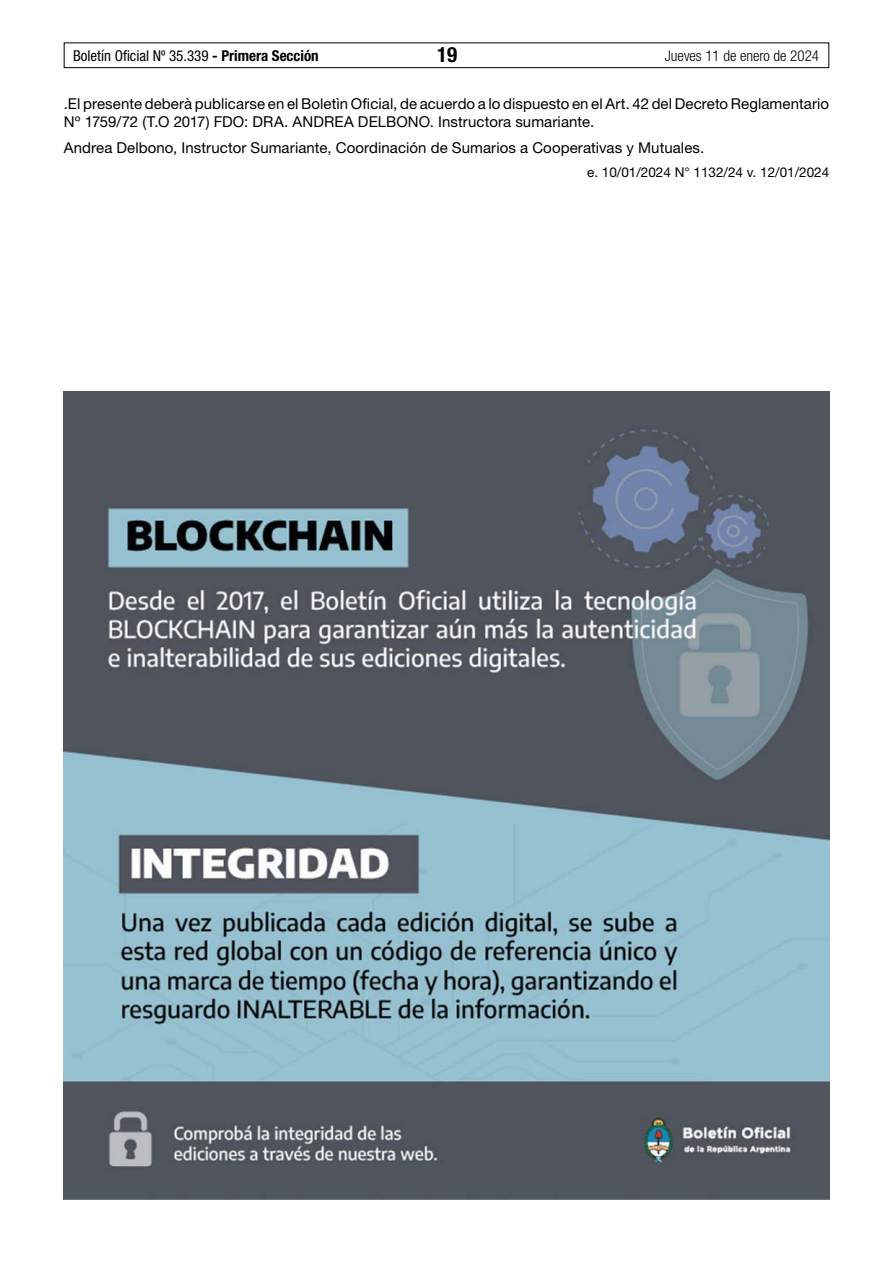
<style>
.page{position:relative;width:893px;height:1263px;background:#fff}
.page>*{position:absolute;margin:0;border:0;box-sizing:border-box;transform-origin:0 0}
.t1{font:700 condensed 21px "Helvetica Neue LT Std";color:#000}
.t2{font:15px/18px "Helvetica Neue LT Std";letter-spacing:.005em;color:#000}
.t3{font:condensed 15px "Helvetica Neue LT Std";color:#000}
.t4{font:300 condensed 15px "Helvetica Neue LT Std";color:#000}
.t5{font:13.5px "Helvetica Neue LT Std";color:#000}
.s1{font-weight:700}
</style>
<div class="page">
<div style="left:64px;top:43px;width:765px;height:25px;border:1px solid #000"></div>
<img style="left:64px;top:391px;width:765px;height:808px">
<p class="t3" style="left:73px;top:47px;width:247px">Boletín Oficial Nº 35.339 <span class="s1">- Primera Sección</span></p>
<h1 class="t1" style="left:437px;top:42px;width:22px">19</h1>
<p class="t4" style="left:665px;top:47px;width:156px">Jueves 11 de enero de 2024</p>
<p class="t2" style="left:64px;top:94px;width:767px">.El presente deberà publicarse en el Boletìn Oficial, de acuerdo a lo dispuesto en el Art. 42 del Decreto Reglamentario<br>Nº 1759/72 (T.O 2017) FDO: DRA. ANDREA DELBONO. Instructora sumariante.</p>
<p class="t2" style="left:64px;top:138px;width:642px">Andrea Delbono, Instructor Sumariante, Coordinación de Sumarios a Cooperativas y Mutuales.</p>
<p class="t5" style="left:587px;top:164px;width:244px">e. 10/01/2024 N° 1132/24 v. 12/01/2024</p>
</div>
